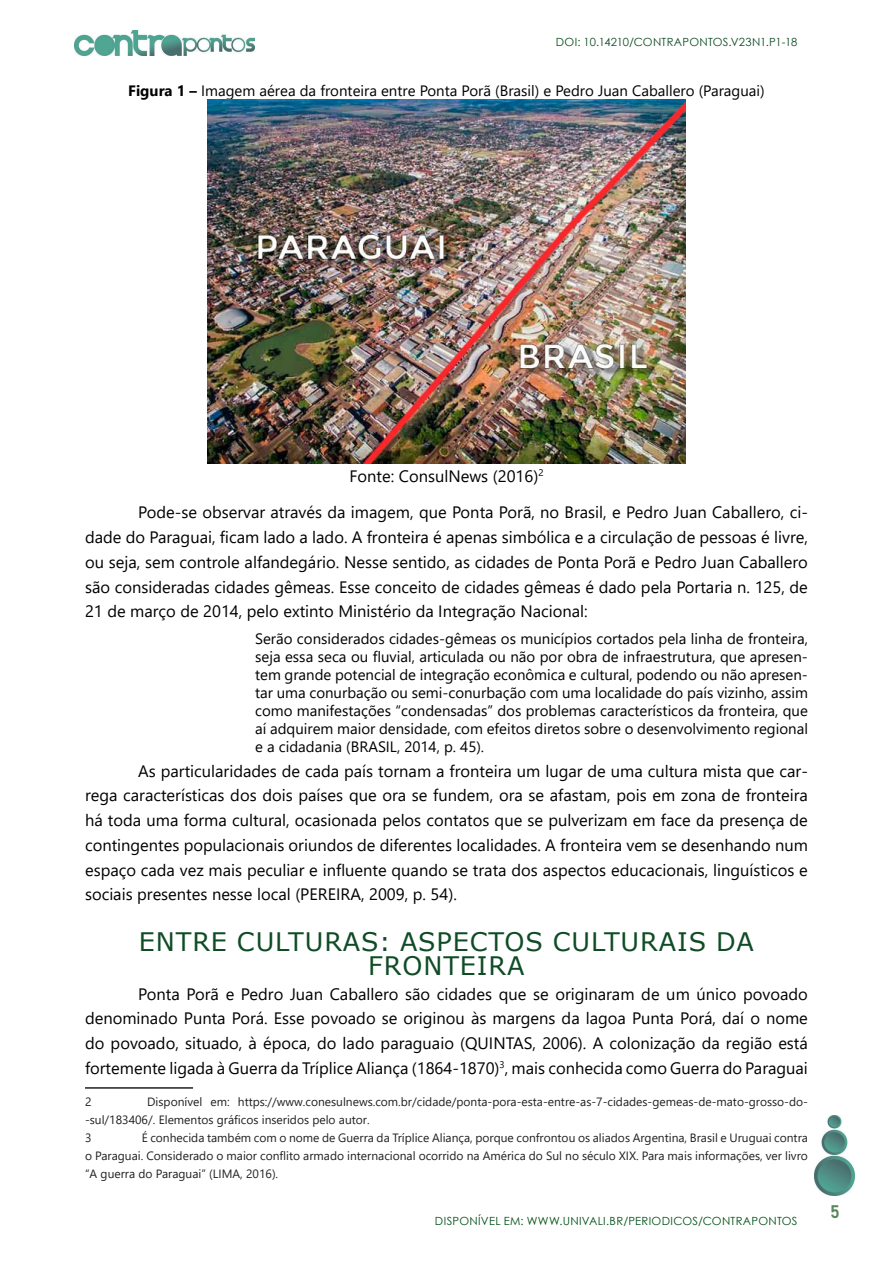
<style>
.page{position:relative;width:893px;height:1263px;background:#fff}
.page>*{position:absolute;margin:0;border:0;box-sizing:border-box;transform-origin:0 0}
.t1{font:25.5px/24px "Verdana";letter-spacing:.035em;color:#0f4c26;text-align:center}
.t2{font:18px "Bahnschrift";color:#59865a}
.t3{font:16.5px/24.8px "Segoe UI";color:#000;text-align:justify}
.t4{font:15px/18px "Segoe UI";color:#000;text-align:justify}
.t5{font:12px/18px "Segoe UI";color:#231f20}
.t6{font:11.25px "Century Gothic";letter-spacing:.025em;color:#005016}
.t7{font:11.25px "Century Gothic";letter-spacing:.015em;color:#0f4c26}
.s1{color:#005016}
.s2{font-weight:700}
</style>
<div class="page">
<img style="left:74px;top:30px;width:181px;height:26px">
<img style="left:814px;top:1115px;width:40px;height:80px">
<img style="left:207px;top:100px;width:479px;height:364px">
<hr style="left:85px;top:1087px;width:108px;height:2px;background:#231f20">
<p class="t7" style="left:556px;top:34px;width:243px"><span class="s1">DOI:</span> 10.14210/CONTRAPONTOS.V23N1.P1-18</p>
<p class="t4" style="left:128px;top:80px;width:638px"><span class="s2">Figura 1 –</span> Imagem aérea da fronteira entre Ponta Porã (Brasil) e Pedro Juan Caballero (Paraguai)</p>
<p class="t3" style="left:349px;top:462px;width:196px">Fonte: ConsulNews (2016)<sup>2</sup></p>
<p class="t3" style="left:85px;top:499px;width:724px;text-indent:53px">Pode-se observar através da imagem, que Ponta Porã, no Brasil, e Pedro Juan Caballero, ci&shy;dade do Paraguai, ficam lado a lado. A fronteira é apenas simbólica e a circulação de pessoas é livre, ou seja, sem controle alfandegário. Nesse sentido, as cidades de Ponta Porã e Pedro Juan Caballero são consideradas cidades gêmeas. Esse conceito de cidades gêmeas é dado pela Portaria n. 125, de 21 de março de 2014, pelo extinto Ministério da Integração Nacional:</p>
<p class="t4" style="left:255px;top:628px;width:554px">Serão considerados cidades-gêmeas os municípios cortados pela linha de fronteira, seja essa seca ou fluvial, articulada ou não por obra de infraestrutura, que apresen&shy;tem grande potencial de integração econômica e cultural, podendo ou não apresen&shy;tar uma conurbação ou semi-conurbação com uma localidade do país vizinho, assim como manifestações “condensadas” dos problemas característicos da fronteira, que aí adquirem maior densidade, com efeitos diretos sobre o desenvolvimento regional e a cidadania (BRASIL, 2014, p. 45).</p>
<p class="t3" style="left:85px;top:757px;width:724px;text-indent:53px">As particularidades de cada país tornam a fronteira um lugar de uma cultura mista que car&shy;rega características dos dois países que ora se fundem, ora se afastam, pois em zona de fronteira há toda uma forma cultural, ocasionada pelos contatos que se pulverizam em face da presença de contingentes populacionais oriundos de diferentes localidades. A fronteira vem se desenhando num espaço cada vez mais peculiar e influente quando se trata dos aspectos educacionais, linguísticos e sociais presentes nesse local (PEREIRA, 2009, p. 54).</p>
<p class="t1" style="left:139px;top:929px;width:617px">ENTRE CULTURAS: ASPECTOS CULTURAIS DA<br>FRONTEIRA</p>
<p class="t3" style="left:85px;top:980px;width:724px;text-indent:53px">Ponta Porã e Pedro Juan Caballero são cidades que se originaram de um único povoado denominado Punta Porá. Esse povoado se originou às margens da lagoa Punta Porá, daí o nome do povoado, situado, à época, do lado paraguaio (QUINTAS, 2006). A colonização da região está fortemente ligada à Guerra da Tríplice Aliança (1864-1870)<sup>3</sup>, mais conhecida como Guerra do Paraguai</p>
<p class="t5" style="left:85px;top:1091px;width:8px">2</p>
<p class="t5" style="left:85px;top:1091px;width:724px;text-indent:62px">Disponível em: https://www.conesulnews.com.br/cidade/ponta-pora-esta-entre-as-7-cidades-gemeas-de-mato-grosso-do--sul/183406/. Elementos gráficos inseridos pelo autor.</p>
<p class="t5" style="left:85px;top:1127px;width:8px">3</p>
<p class="t5" style="left:85px;top:1127px;width:724px;text-align:justify;text-indent:57px">É conhecida também com o nome de Guerra da Tríplice Aliança, porque confrontou os aliados Argentina, Brasil e Uruguai contra o Paraguai. Considerado o maior conflito armado internacional ocorrido na América do Sul no século XIX. Para mais informações, ver livro “A guerra do Paraguai” (LIMA, 2016).</p>
<p class="t6" style="left:435px;top:1213px;width:364px">DISPONÍVEL EM: WWW.UNIVALI.BR/PERIODICOS/CONTRAPONTOS</p>
<p class="t2" style="left:830px;top:1198px;width:11px">5</p>
</div>
